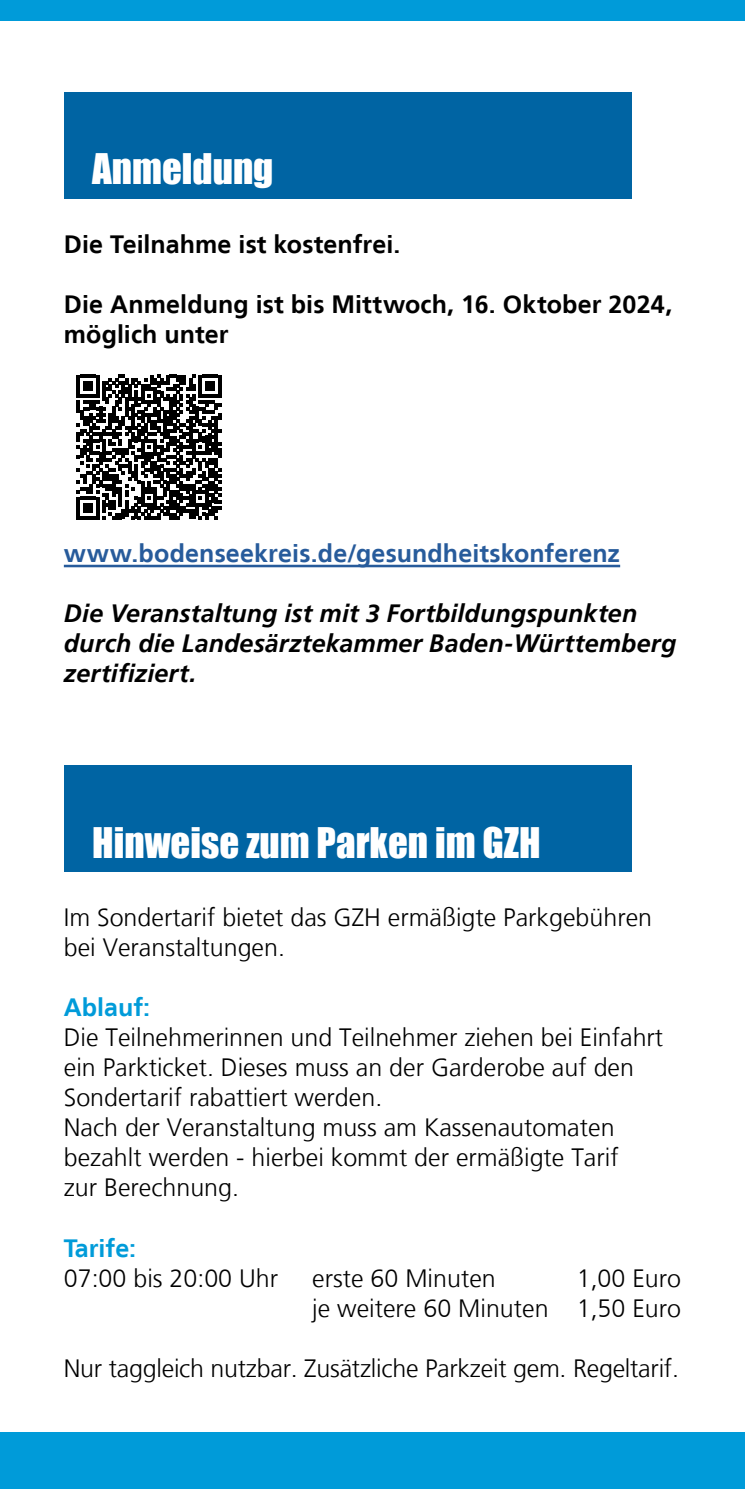
<style>
.page{position:relative;width:745px;height:1489px;background:#fff}
.page>*{position:absolute;margin:0;border:0;box-sizing:border-box;transform-origin:0 0}
.t1{font:38.75px "Impact";color:#fff}
.t2{font:300 25px/30px "Frutiger LT";color:#000}
.t3{font:italic 700 25px/30px "Frutiger LT";letter-spacing:.005em;color:#000}
.t4{font:700 25px/30px "Frutiger LT";letter-spacing:.005em;color:#000}
.t5{font:700 25px "Frutiger LT";letter-spacing:.005em;color:#275b9b}
.t6{font:700 25px "Frutiger LT";color:#009bd9}
</style>
<div class="page">
<div style="left:0;top:1431px;width:744px;height:57px;background:#009bd9"></div>
<div style="left:0;top:0;width:744px;height:21px;background:#009bd9"></div>
<hr style="left:64px;top:564px;width:555px;height:3px;background:#275b9b">
<svg style="left:77px;top:375px;width:144px;height:144px"></svg>
<div style="left:64px;top:92px;width:567px;height:106px;background:#0064a3"></div>
<div style="left:64px;top:765px;width:567px;height:107px;background:#0064a3"></div>
<h1 class="t1" style="left:92px;top:139px;width:183px">Anmeldung</h1>
<p class="t4" style="left:64px;top:229px;width:338px">Die Teilnahme ist kostenfrei.</p>
<p class="t4" style="left:64px;top:289px;width:609px">Die Anmeldung ist bis Mittwoch, 16. Oktober 2024, möglich unter</p>
<p class="t5" style="left:64px;top:538px;width:557px">www.bodenseekreis.de/gesundheitskonferenz</p>
<p class="t3" style="left:64px;top:598px;width:613px">Die Veranstaltung ist mit 3 Fortbildungspunkten durch die Landesärztekammer Baden-Württemberg zertifiziert.</p>
<h1 class="t1" style="left:92px;top:812px;width:449px">Hinweise zum Parken im GZH</h1>
<p class="t2" style="left:64px;top:903px;width:589px">Im Sondertarif bietet das GZH ermäßigte Parkgebühren bei Veranstaltungen.</p>
<p class="t6" style="left:64px;top:992px;width:88px">Ablauf:</p>
<p class="t2" style="left:64px;top:1023px;width:600px">Die Teilnehmerinnen und Teilnehmer ziehen bei Einfahrt ein Parkticket. Dieses muss an der Garderobe auf den Sondertarif rabattiert werden.<br>Nach der Veranstaltung muss am Kassenautomaten bezahlt werden - hierbei kommt der ermäßigte Tarif<br>zur Berechnung.</p>
<p class="t6" style="left:64px;top:1232px;width:74px">Tarife:</p>
<p class="t2" style="left:64px;top:1263px;width:216px">07:00 bis 20:00 Uhr</p>
<p class="t2" style="left:312px;top:1263px;width:185px">erste 60 Minuten</p>
<p class="t2" style="left:312px;top:1263px;width:370px;text-align:right">1,00 Euro<br>je weitere 60 Minuten 1,50 Euro</p>
<p class="t2" style="left:64px;top:1353px;width:616px">Nur taggleich nutzbar. Zusätzliche Parkzeit gem. Regeltarif.</p>
</div>
